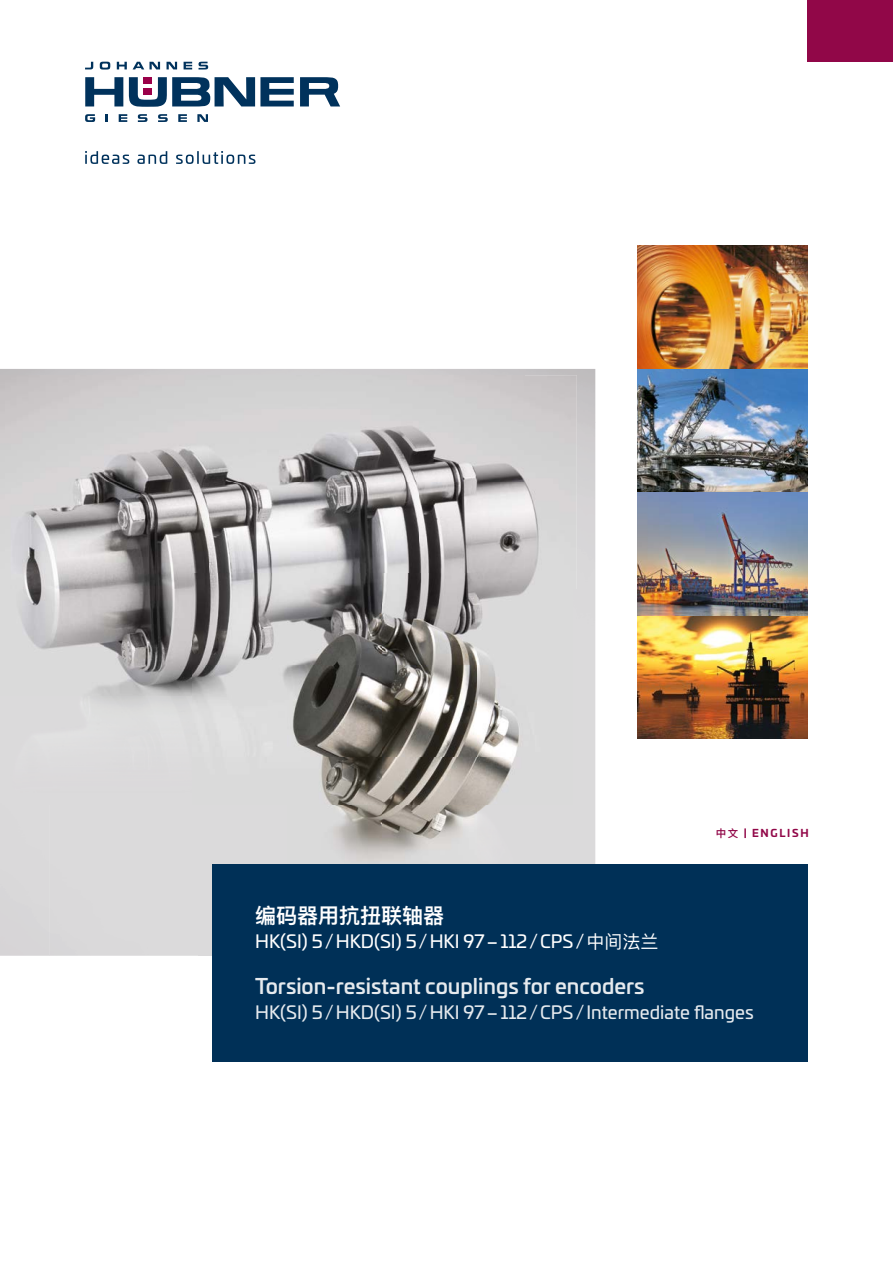
<style>
.page{position:relative;width:893px;height:1263px;background:#fff}
.page>*{position:absolute;margin:0;border:0;box-sizing:border-box;transform-origin:0 0}
.t1{font:500 21px "Univia Pro";color:#e6eaee}
.t2{font:600 21px "Ping Fang HK";color:#fff}
.t3{font:18px "Univia Pro";color:#e6eaee}
.t4{font:18px "Univia Pro";color:#fff}
.t5{font:700 10.5px "Univia Pro";letter-spacing:.16em;color:#910748}
.s1{font-family:"Ping Fang HK";font-weight:600}
.s2{font-family:"Ping Fang HK"}
</style>
<div class="page">
<img style="left:198px;top:903px;width:15px;height:53px">
<div style="left:808px;top:0;width:85px;height:62px;background:#910748"></div>
<svg style="left:85px;top:77px;width:38px;height:29px"></svg>
<svg style="left:300px;top:77px;width:40px;height:29px"></svg>
<svg style="left:129px;top:77px;width:165px;height:30px"></svg>
<svg style="left:100px;top:62px;width:10px;height:8px"></svg>
<svg style="left:117px;top:62px;width:10px;height:7px"></svg>
<svg style="left:133px;top:62px;width:27px;height:7px"></svg>
<svg style="left:167px;top:62px;width:10px;height:7px"></svg>
<svg style="left:184px;top:62px;width:8px;height:7px"></svg>
<svg style="left:199px;top:62px;width:9px;height:8px"></svg>
<svg style="left:85px;top:62px;width:8px;height:7px"></svg>
<div style="left:143px;top:77px;width:9px;height:7px;background:#9a0049"></div>
<div style="left:143px;top:88px;width:9px;height:7px;background:#9a0049"></div>
<svg style="left:85px;top:151px;width:44px;height:13px"></svg>
<svg style="left:137px;top:151px;width:30px;height:13px"></svg>
<svg style="left:176px;top:151px;width:79px;height:13px"></svg>
<svg style="left:158px;top:114px;width:10px;height:8px"></svg>
<svg style="left:138px;top:114px;width:9px;height:8px"></svg>
<svg style="left:119px;top:114px;width:8px;height:8px"></svg>
<svg style="left:178px;top:114px;width:9px;height:8px"></svg>
<svg style="left:197px;top:114px;width:11px;height:8px"></svg>
<svg style="left:106px;top:114px;width:2px;height:8px"></svg>
<svg style="left:85px;top:114px;width:10px;height:8px"></svg>
<img style="left:638px;top:246px;width:170px;height:493px">
<img style="left:0;top:375px;width:524px;height:107px">
<img style="left:524px;top:375px;width:53px;height:214px">
<img style="left:0;top:482px;width:210px;height:107px">
<img style="left:210px;top:482px;width:314px;height:91px">
<img style="left:0;top:589px;width:193px;height:215px">
<img style="left:193px;top:573px;width:379px;height:330px">
<div style="left:213px;top:864px;width:595px;height:198px;background:#003057"></div>
<p class="t5" style="left:716px;top:825px;width:94px"><span class="s1">中文</span> | ENGLISH</p>
<p class="t2" style="left:255px;top:903px;width:190px">编码器用抗扭联轴器</p>
<p class="t4" style="left:255px;top:928px;width:405px">HK(SI) 5 / HKD(SI) 5 / HKI 97 – 112 / CPS / <span class="s2">中间法兰</span></p>
<p class="t1" style="left:255px;top:970px;width:391px">Torsion-resistant couplings for encoders</p>
<p class="t3" style="left:255px;top:999px;width:500px">HK(SI) 5 / HKD(SI) 5 / HKI 97 – 112 / CPS / Intermediate flanges</p>
</div>
